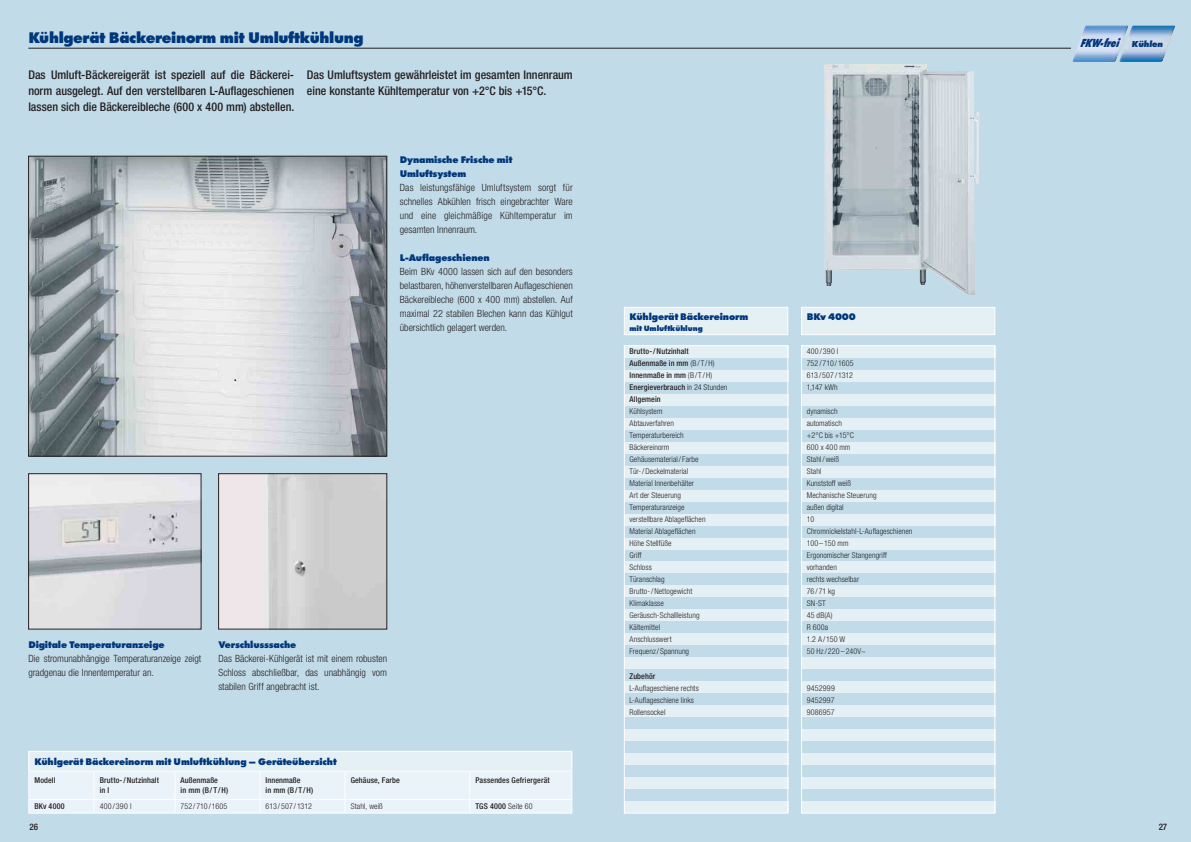
<style>
.page{position:relative;width:1191px;height:842px;background:#c2dbe8}
.page>*{position:absolute;margin:0;border:0;box-sizing:border-box;transform-origin:0 0}
.t1{font:700 expanded 16px "Futura";letter-spacing:-.025em;color:#00377c}
.t2{font:italic 700 expanded 12.1px "Futura";color:#00377c;scale:.74 1}
.t3{font:500 condensed 12px/16px "Helvetica Neue LTW1 G";letter-spacing:-.005em;color:#231f20;text-align:justify}
.t4{font:300 condensed 10px/14px "Helvetica Neue LTW1 G";color:#231f20;text-align:justify}
.t5{font:700 expanded 10px/14px "Futura";letter-spacing:-.015em;color:#00377c}
.t6{font:500 condensed 9px "Helvetica Neue LTW1 G";color:#231f20}
.t7{font:300 condensed 8px/12px "Helvetica Neue LTW1 G";letter-spacing:.005em;color:#231f20}
.t8{font:500 condensed 8px/12px "Helvetica Neue LTW1 G";letter-spacing:.015em;color:#231f20}
.t9{font:700 expanded 8px "Futura";letter-spacing:-.005em;color:#00377c}
.s1{font-weight:300}
.s2{font-size:9px}
</style>
<div class="page">
<svg style="left:624px;top:307px;width:165px;height:29px;background:#e5f0f5"></svg>
<div style="left:624px;top:801px;width:164px;height:12px;background:#e5f0f5"></div>
<div style="left:624px;top:777px;width:164px;height:12px;background:#e5f0f5"></div>
<div style="left:624px;top:753px;width:164px;height:12px;background:#e5f0f5"></div>
<div style="left:624px;top:729px;width:164px;height:12px;background:#e5f0f5"></div>
<div style="left:624px;top:705px;width:164px;height:12px;background:#e5f0f5"></div>
<div style="left:624px;top:681px;width:164px;height:12px;background:#e5f0f5"></div>
<div style="left:624px;top:657px;width:164px;height:12px;background:#e5f0f5"></div>
<div style="left:624px;top:633px;width:164px;height:12px;background:#e5f0f5"></div>
<div style="left:624px;top:609px;width:164px;height:12px;background:#e5f0f5"></div>
<div style="left:624px;top:585px;width:164px;height:12px;background:#e5f0f5"></div>
<div style="left:624px;top:561px;width:164px;height:12px;background:#e5f0f5"></div>
<div style="left:624px;top:537px;width:164px;height:12px;background:#e5f0f5"></div>
<div style="left:624px;top:513px;width:164px;height:12px;background:#e5f0f5"></div>
<div style="left:624px;top:489px;width:164px;height:12px;background:#e5f0f5"></div>
<div style="left:624px;top:466px;width:164px;height:11px;background:#e5f0f5"></div>
<div style="left:624px;top:442px;width:164px;height:12px;background:#e5f0f5"></div>
<div style="left:624px;top:418px;width:164px;height:12px;background:#e5f0f5"></div>
<div style="left:624px;top:394px;width:164px;height:12px;background:#e5f0f5"></div>
<div style="left:624px;top:370px;width:164px;height:12px;background:#e5f0f5"></div>
<div style="left:624px;top:346px;width:164px;height:12px;background:#e5f0f5"></div>
<div style="left:624px;top:345px;width:164px;height:469px;border:1px solid #fff"></div>
<svg style="left:801px;top:307px;width:194px;height:29px;background:#e5f0f5"></svg>
<div style="left:801px;top:801px;width:194px;height:12px;background:#e5f0f5"></div>
<div style="left:801px;top:777px;width:194px;height:12px;background:#e5f0f5"></div>
<div style="left:801px;top:753px;width:194px;height:12px;background:#e5f0f5"></div>
<div style="left:801px;top:729px;width:194px;height:12px;background:#e5f0f5"></div>
<div style="left:801px;top:705px;width:194px;height:12px;background:#e5f0f5"></div>
<div style="left:801px;top:681px;width:194px;height:12px;background:#e5f0f5"></div>
<div style="left:801px;top:657px;width:194px;height:12px;background:#e5f0f5"></div>
<div style="left:801px;top:633px;width:194px;height:12px;background:#e5f0f5"></div>
<div style="left:801px;top:609px;width:194px;height:12px;background:#e5f0f5"></div>
<div style="left:801px;top:585px;width:194px;height:12px;background:#e5f0f5"></div>
<div style="left:801px;top:561px;width:194px;height:12px;background:#e5f0f5"></div>
<div style="left:801px;top:537px;width:194px;height:12px;background:#e5f0f5"></div>
<div style="left:801px;top:513px;width:194px;height:12px;background:#e5f0f5"></div>
<div style="left:801px;top:489px;width:194px;height:12px;background:#e5f0f5"></div>
<div style="left:801px;top:466px;width:194px;height:11px;background:#e5f0f5"></div>
<div style="left:801px;top:442px;width:194px;height:12px;background:#e5f0f5"></div>
<div style="left:801px;top:418px;width:194px;height:12px;background:#e5f0f5"></div>
<div style="left:801px;top:394px;width:194px;height:12px;background:#e5f0f5"></div>
<div style="left:801px;top:370px;width:194px;height:12px;background:#e5f0f5"></div>
<div style="left:801px;top:346px;width:194px;height:12px;background:#e5f0f5"></div>
<div style="left:801px;top:345px;width:194px;height:469px;border:1px solid #fff"></div>
<img style="left:824px;top:64px;width:155px;height:231px">
<hr style="left:28px;top:751px;width:66px;height:1px;background:#fff">
<hr style="left:94px;top:751px;width:478px;height:1px;background:#fff">
<div style="left:28px;top:752px;width:544px;height:61px;background:#e9f3f9"></div>
<hr style="left:28px;top:813px;width:544px;height:1px;background:#fff">
<hr style="left:28px;top:799px;width:544px;height:1px;background:#fff">
<img style="left:1128px;top:25px;width:47px;height:37px">
<img style="left:220px;top:475px;width:165px;height:152px">
<div style="left:218px;top:473px;width:169px;height:156px;border:1px solid #231f20"></div>
<img style="left:30px;top:475px;width:169px;height:152px">
<div style="left:28px;top:473px;width:173px;height:156px;border:1px solid #231f20"></div>
<img style="left:30px;top:158px;width:355px;height:296px">
<div style="left:28px;top:156px;width:359px;height:300px;border:1px solid #231f20"></div>
<img style="left:1072px;top:25px;width:56px;height:37px">
<hr style="left:28px;top:48px;width:1043px;height:1px;background:#231f20">
<h1 class="t1" style="left:28px;top:31px;width:337px">Kühlgerät Bäckereinorm mit Umluftkühlung</h1>
<h3 class="t3" style="left:28px;top:69px;width:267px">Das Umluft-Bäckereigerät ist speziell auf die Bäckerei&shy;norm ausgelegt. Auf den verstellbaren L-Auflageschienen lassen sich die Bäckereibleche (600 x 400 mm) abstellen.</h3>
<h3 class="t3" style="left:307px;top:69px;width:267px">Das Umluftsystem gewährleistet im gesamten Innenraum eine konstante Kühltemperatur von +2°C bis +15°C.</h3>
<p class="t5" style="left:400px;top:154px;width:114px">Dynamische Frische mit<br>Umluftsystem</p>
<p class="t4" style="left:400px;top:182px;width:174px">Das leistungsfähige Umluftsystem sorgt für schnelles Abkühlen frisch eingebrachter Ware und eine gleichmäßige Kühltemperatur im gesamten Innenraum.</p>
<p class="t5" style="left:400px;top:252px;width:91px">L-Auflageschienen</p>
<p class="t4" style="left:400px;top:266px;width:174px">Beim BKv 4000 lassen sich auf den besonders belastbaren, höhenverstellbaren Auflageschienen Bäckereibleche (600 x 400 mm) abstellen. Auf maximal 22 stabilen Blechen kann das Kühlgut übersichtlich gelagert werden.</p>
<p class="t5" style="left:28px;top:639px;width:138px">Digitale Temperaturanzeige</p>
<p class="t4" style="left:28px;top:653px;width:174px">Die stromunabhängige Temperaturanzeige zeigt gradgenau die Innentemperatur an.</p>
<p class="t5" style="left:218px;top:639px;width:79px">Verschlusssache</p>
<p class="t4" style="left:218px;top:653px;width:170px">Das Bäckerei-Kühlgerät ist mit einem robusten Schloss abschließbar, das unabhängig vom stabilen Griff angebracht ist.</p>
<p class="t5" style="left:35px;top:755px;width:304px">Kühlgerät Bäckereinorm mit Umluftkühlung – Geräteübersicht</p>
<p class="t8" style="left:35px;top:775px;width:23px">Modell</p>
<p class="t8" style="left:100px;top:776px;width:61px;line-height:10px">Brutto- / Nutzinhalt in l</p>
<p class="t8" style="left:180px;top:776px;width:49px;line-height:10px">Außenmaße<br>in mm (B / T / H)</p>
<p class="t8" style="left:266px;top:776px;width:49px;line-height:10px">Innenmaße<br>in mm (B / T / H)</p>
<p class="t8" style="left:351px;top:775px;width:51px">Gehäuse, Farbe</p>
<p class="t8" style="left:475px;top:775px;width:76px">Passendes Gefriergerät</p>
<p class="t8" style="left:35px;top:801px;width:32px">BKv 4000</p>
<p class="t7" style="left:100px;top:801px;width:33px">400 / 390 l</p>
<p class="t7" style="left:181px;top:801px;width:48px">752 / 710 / 1605</p>
<p class="t7" style="left:266px;top:801px;width:48px">613 / 507 / 1312</p>
<p class="t7" style="left:351px;top:801px;width:33px">Stahl, weiß</p>
<p class="t8" style="left:475px;top:801px;width:59px">TGS 4000 <span class="s1">Seite 60</span></p>
<p class="t5" style="left:629px;top:310px;width:120px">Kü hlgerät Bäckereinorm</p>
<p class="t9" style="left:629px;top:325px;width:75px">mit Umluftkü hlung</p>
<p class="t8" style="left:629px;top:346px;width:99px">Brutto- / Nutzinhalt<br>Außenmaße in mm <span class="s1">(B / T / H)<br></span>Innenmaße in mm <span class="s1">(B / T / H)<br></span>Energieverbrauch <span class="s1">in 24 Stunden<br></span>Allgemein</p>
<p class="t7" style="left:629px;top:406px;width:78px">Kühlsystem<br>Abtauverfahren<br>Temperaturbereich<br>Bäckereinorm<br>Gehäusematerial / Farbe<br>Tür- / Deckelmaterial<br>Material Innenbehälter<br>Art der Steuerung<br>Temperaturanzeige verstellbare Ablageflächen<br>Material Ablageflächen<br>Höhe Stellfüße<br>Griff<br>Schloss<br>Türanschlag<br>Brutto- / Nettogewicht<br>Klimaklasse<br>Geräusch-Schallleistung<br>Kältemittel<br>Anschlusswert<br>Frequenz / Spannung</p>
<p class="t5" style="left:806px;top:310px;width:51px">BKv 4000</p>
<p class="t7" style="left:806px;top:346px;width:48px">400 / 390 l<br>752 / 710 / 1605<br>613 / 507 / 1312<br>1,147 kWh</p>
<p class="t7" style="left:806px;top:406px;width:107px">dynamisch<br>automatisch<br>+2°C bis +15°C<br>600 x 400 mm<br>Stahl / weiß<br>Stahl<br>Kunststoff weiß<br>Mechanische Steuerung<br>außen digital<br>10<br>Chromnickelstahl-L-Auflageschienen<br>100 – 150 mm<br>Ergonomischer Stangengriff vorhanden<br>rechts wechselbar<br>76 / 71 kg<br>SN-ST<br>45 dB(A)<br>R 600a<br>1.2 A / 150 W<br>50 Hz / 220 – 240V~</p>
<p class="t8" style="left:629px;top:671px;width:27px">Zubehör</p>
<p class="t7" style="left:629px;top:683px;width:71px">L-Auflageschiene rechts<br>L-Auflageschiene links<br>Rollensockel</p>
<p class="t7" style="left:806px;top:683px;width:30px;text-align:justify">9452999<br>9452997<br>9086957</p>
<h2 class="t2" style="left:1079px;top:38px;width:114px">FKW-frei <span class="s2">Kühlen</span></h2>
<p class="t6" style="left:29px;top:823px;width:10px">26</p>
<p class="t6" style="left:1158px;top:823px;width:10px">27</p>
</div>
